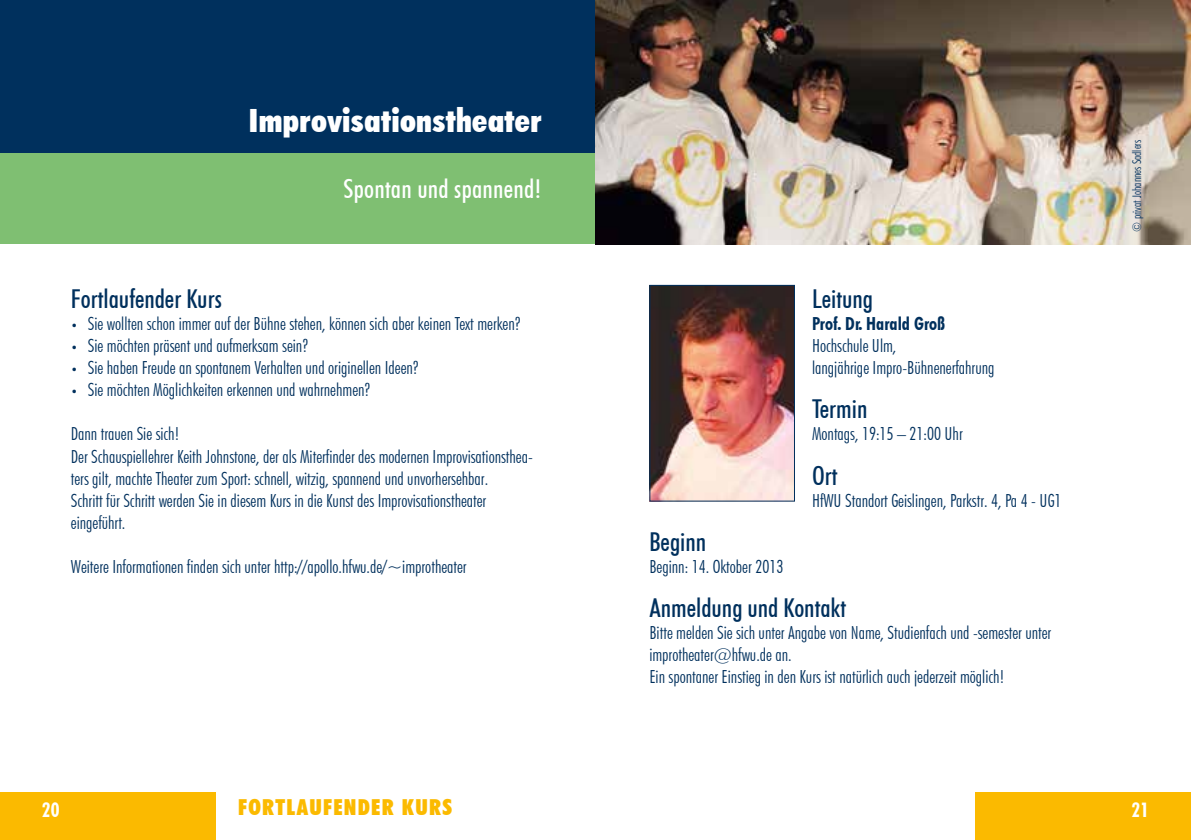
<style>
.page{position:relative;width:1191px;height:840px;background:#fff}
.page>*{position:absolute;margin:0;border:0;box-sizing:border-box;transform-origin:0 0}
.t1{font:900 condensed 32px "Futura BT";letter-spacing:.01em;color:#fff}
.t2{font:500 condensed 26px "Futura BT";color:#00305d}
.t3{font:500 condensed 26px "Futura BT";letter-spacing:.01em;color:#fff}
.t4{font:900 condensed 22px "Futura BT";letter-spacing:.06em;color:#fbba00}
.t5{font:700 condensed 20px "Futura BT";color:#fff}
.t6{font:300 condensed 18px/22px "Futura BT";color:#00305d}
.t7{font:700 condensed 18px "Futura BT";color:#00305d}
.t8{font:300 condensed 12px "Futura BT";color:#00305d}
.s1{font-size:12px}
</style>
<div class="page">
<div style="left:0;top:0;width:595px;height:153px;background:#00305d"></div>
<div style="left:0;top:153px;width:595px;height:91px;background:#7fbf72"></div>
<div style="left:975px;top:792px;width:216px;height:47px;background:#fbba00"></div>
<div style="left:0;top:792px;width:215px;height:47px;background:#fbba00"></div>
<img style="left:651px;top:287px;width:142px;height:212px">
<div style="left:649px;top:285px;width:146px;height:216px;border:1px solid #00305d"></div>
<img style="left:595px;top:0;width:596px;height:244px">
<h1 class="t1" style="left:249px;top:101px;width:294px">Improvisationstheater</h1>
<h2 class="t3" style="left:343px;top:173px;width:200px">Spontan und spannend!</h2>
<h2 class="t2" style="left:71px;top:283px;width:152px">Fortlaufender Kurs</h2>
<p class="t6" style="left:71px;top:312px;width:451px"><span class="s1">•</span> Sie wollten schon immer auf der Bühne stehen, können sich aber keinen Text merken?</p>
<p class="t6" style="left:71px;top:334px;width:239px"><span class="s1">•</span> Sie möchten präsent und aufmerksam sein?</p>
<p class="t6" style="left:71px;top:356px;width:349px"><span class="s1">•</span> Sie haben Freude an spontanem Verhalten und originellen Ideen?</p>
<p class="t6" style="left:71px;top:378px;width:301px"><span class="s1">•</span> Sie möchten Möglichkeiten erkennen und wahrnehmen?</p>
<p class="t6" style="left:71px;top:422px;width:463px">Dann trauen Sie sich!<br>Der Schauspiellehrer Keith Johnstone, der als Miterfinder des modernen Improvisationsthea&shy;ters gilt, machte Theater zum Sport: schnell, witzig, spannend und unvorhersehbar.<br>Schritt für Schritt werden Sie in diesem Kurs in die Kunst des Improvisationstheater eingeführt.</p>
<p class="t6" style="left:71px;top:554px;width:397px">Weitere Informationen finden sich unter http://apollo.hfwu.de/~improtheater</p>
<h2 class="t2" style="left:812px;top:283px;width:63px">Leitung</h2>
<p class="t7" style="left:812px;top:313px;width:135px">Prof. Dr. Harald Groß</p>
<p class="t6" style="left:812px;top:334px;width:184px">Hochschule Ulm,<br>langjährige Impro-Bühnenerfahrung</p>
<h2 class="t2" style="left:812px;top:393px;width:57px">Termin</h2>
<p class="t6" style="left:812px;top:422px;width:152px">Montags, 19:15 – 21:00 Uhr</p>
<h2 class="t2" style="left:812px;top:459px;width:27px">Ort</h2>
<p class="t6" style="left:812px;top:488px;width:251px">HfWU Standort Geislingen, Parkstr. 4, Pa 4 - UG1</p>
<h2 class="t2" style="left:649px;top:525px;width:58px">Beginn</h2>
<p class="t6" style="left:649px;top:554px;width:135px">Beginn: 14. Oktober 2013</p>
<h2 class="t2" style="left:649px;top:591px;width:198px">Anmeldung und Kontakt</h2>
<p class="t6" style="left:649px;top:620px;width:403px">Bitte melden Sie sich unter Angabe von Name, Studienfach und -semester unter improtheater@hfwu.de an.<br>Ein spontaner Einstieg in den Kurs ist natürlich auch jederzeit möglich!</p>
<p class="t8" style="left:1129px;top:231px;width:93px;rotate:-90deg">© privat Johannes Sadlers</p>
<p class="t4" style="left:238px;top:793px;width:215px">Fortlaufender Kurs</p>
<p class="t5" style="left:42px;top:797px;width:19px">20</p>
<p class="t5" style="left:1131px;top:797px;width:19px">21</p>
</div>
